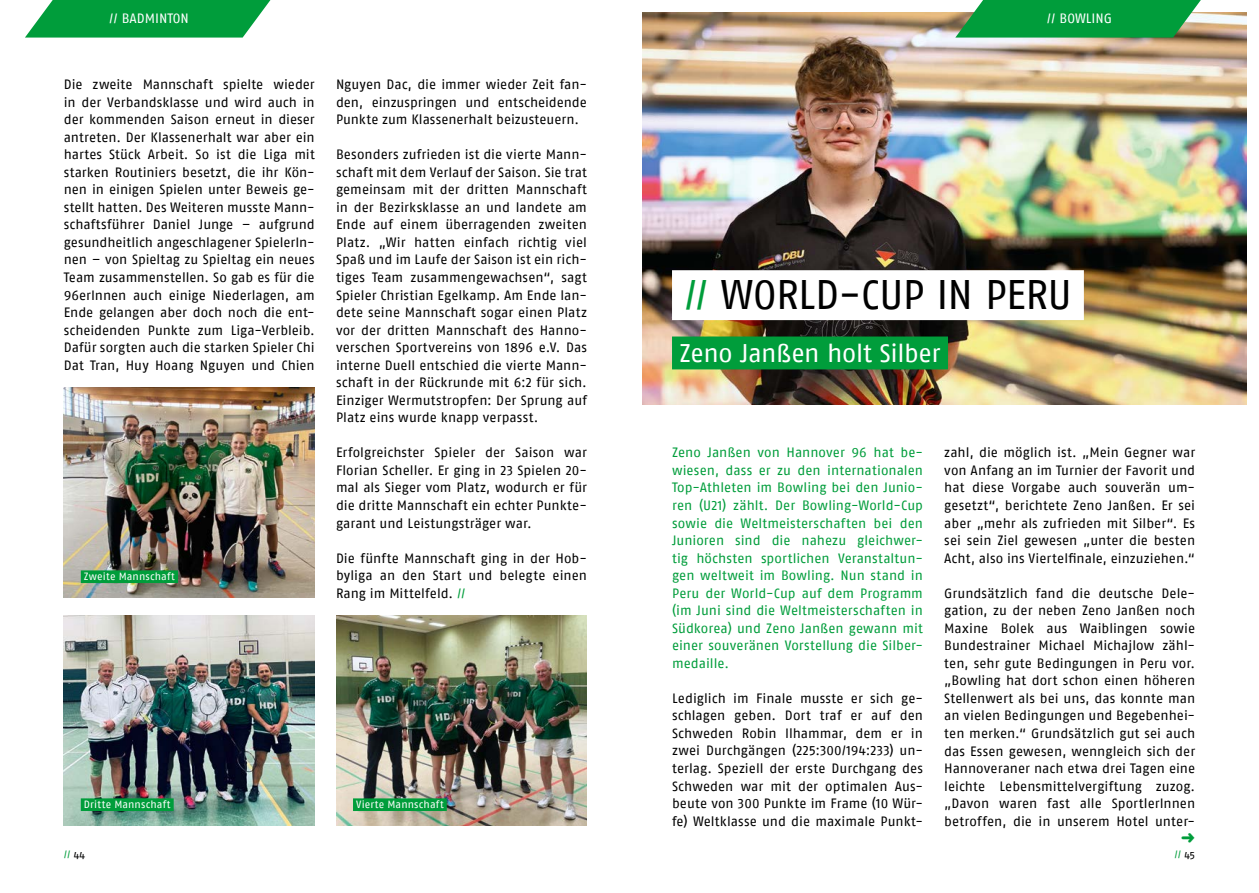
<style>
.page{position:relative;width:1259px;height:893px;background:#fff}
.page>*{position:absolute;margin:0;border:0;box-sizing:border-box;transform-origin:0 0}
.t1{font:41.25px "Fago No Regular LF";letter-spacing:-.015em;color:#000}
.t2{font:25.5px "Fago No Regular LF";letter-spacing:-.02em;color:#fff}
.t3{font:13.5px/17.5px "Fago No Regular LF";color:#000;text-align:justify}
.t4{font:13.5px/17.5px "Fago No Regular LF";color:#009d3b}
.t5{font:13.5px "Fago No Regular LF";color:#fff}
.t6{font:10.65px "Fago No Regular LF";color:#009d3b}
.t7{font:10.5px "Fago No Regular LF";letter-spacing:.02em;color:#fff}
.s1{color:#009d3b}
.s2{color:#000}
</style>
<div class="page">
<img style="left:642px;top:13px;width:604px;height:392px">
<svg style="left:955px;top:0;width:245px;height:38px;background:#18a047"></svg>
<svg style="left:25px;top:0;width:245px;height:38px;background:#1ea852"></svg>
<img style="left:64px;top:615px;width:251px;height:211px">
<img style="left:336px;top:615px;width:251px;height:211px">
<img style="left:64px;top:387px;width:251px;height:211px">
<div style="left:81px;top:570px;width:97px;height:13px;background:#009d3b"></div>
<div style="left:81px;top:798px;width:93px;height:13px;background:#009d3b"></div>
<div style="left:353px;top:798px;width:94px;height:13px;background:#009d3b"></div>
<div style="left:672px;top:336px;width:276px;height:33px;background:#009d3b"></div>
<div style="left:672px;top:270px;width:412px;height:50px;background:#fff"></div>
<p class="t5" style="left:109px;top:11px;width:81px">// BADMINTON</p>
<p class="t3" style="left:64px;top:75px;width:252px">Die zweite Mannschaft spielte wieder in der Verbandsklasse und wird auch in der kommenden Saison erneut in dieser antreten. Der Klassenerhalt war aber ein hartes Stück Arbeit. So ist die Liga mit starken Routiniers besetzt, die ihr Kön&shy;nen in einigen Spielen unter Beweis ge&shy;stellt hatten. Des Weiteren musste Mann&shy;schaftsführer Daniel Junge – aufgrund gesundheitlich angeschlagener SpielerIn&shy;nen – von Spieltag zu Spieltag ein neues Team zusammenstellen. So gab es für die 96erInnen auch einige Niederlagen, am Ende gelangen aber doch noch die ent&shy;scheidenden Punkte zum Liga-Verbleib.<br>Dafür sorgten auch die starken Spieler Chi Dat Tran, Huy Hoang Nguyen und Chien</p>
<p class="t3" style="left:336px;top:76px;width:252px">Nguyen Dac, die immer wieder Zeit fan&shy;den, einzuspringen und entscheidende Punkte zum Klassenerhalt beizusteuern.</p>
<p class="t3" style="left:336px;top:146px;width:252px">Besonders zufrieden ist die vierte Mann&shy;schaft mit dem Verlauf der Saison. Sie trat gemeinsam mit der dritten Mannschaft in der Bezirksklasse an und landete am Ende auf einem überragenden zweiten Platz. „Wir hatten einfach richtig viel Spaß und im Laufe der Saison ist ein rich&shy;tiges Team zusammengewachsen“, sagt Spieler Christian Egelkamp. Am Ende lan&shy;dete seine Mannschaft sogar einen Platz vor der dritten Mannschaft des Hanno&shy;verschen Sportvereins von 1896 e.V. Das interne Duell entschied die vierte Mann&shy;schaft in der Rückrunde mit 6:2 für sich.<br>Einziger Wermutstropfen: Der Sprung auf Platz eins wurde knapp verpasst.</p>
<p class="t3" style="left:336px;top:444px;width:252px">Erfolgreichster Spieler der Saison war Florian Scheller. Er ging in 23 Spielen 20- mal als Sieger vom Platz, wodurch er für die dritte Mannschaft ein echter Punkte&shy;garant und Leistungsträger war.</p>
<p class="t3" style="left:336px;top:549px;width:252px">Die fünfte Mannschaft ging in der Hob&shy;byliga an den Start und belegte einen Rang im Mittelfeld. <span class="s1">//</span></p>
<p class="t7" style="left:84px;top:570px;width:93px">Zweite Mannschaft</p>
<p class="t7" style="left:84px;top:798px;width:88px">Dritte Mannschaft</p>
<p class="t7" style="left:356px;top:798px;width:89px">Vierte Mannschaft</p>
<p class="t6" style="left:64px;top:848px;width:23px">// <span class="s2">44</span></p>
<p class="t5" style="left:1047px;top:11px;width:67px">// BOWLING</p>
<h1 class="t1" style="left:684px;top:272px;width:389px"><span class="s1">//</span> WORLD-CUP IN PERU</h1>
<h2 class="t2" style="left:679px;top:338px;width:263px">Zeno Janßen holt Silber</h2>
<p class="t4" style="left:672px;top:444px;width:252px">Zeno Janßen von Hannover 96 hat be&shy;wiesen, dass er zu den internationalen Top-Athleten im Bowling bei den Junio&shy;ren (U21) zählt. Der Bowling-World-Cup sowie die Weltmeisterschaften bei den Junioren sind die nahezu gleichwer&shy;tig höchsten sportlichen Veranstaltun&shy;gen weltweit im Bowling. Nun stand in Peru der World-Cup auf dem Programm (im Juni sind die Weltmeisterschaften in Südkorea) und Zeno Janßen gewann mit einer souveränen Vorstellung die Silber&shy;medaille.</p>
<p class="t3" style="left:672px;top:689px;width:252px">Lediglich im Finale musste er sich ge&shy;schlagen geben. Dort traf er auf den Schweden Robin Ilhammar, dem er in zwei Durchgängen (225:300/194:233) un&shy;terlag. Speziell der erste Durchgang des Schweden war mit der optimalen Aus&shy;beute von 300 Punkte im Frame (10 Wür&shy;fe) Weltklasse und die maximale Punkt-</p>
<p class="t3" style="left:944px;top:444px;width:252px">zahl, die möglich ist. „Mein Gegner war von Anfang an im Turnier der Favorit und hat diese Vorgabe auch souverän um&shy;gesetzt“, berichtete Zeno Janßen. Er sei aber „mehr als zufrieden mit Silber“. Es sei sein Ziel gewesen „unter die besten Acht, also ins Viertelfinale, einzuziehen.“</p>
<p class="t3" style="left:944px;top:584px;width:252px">Grundsätzlich fand die deutsche Dele&shy;gation, zu der neben Zeno Janßen noch Maxine Bolek aus Waiblingen sowie Bundestrainer Michael Michajlow zähl&shy;ten, sehr gute Bedingungen in Peru vor. „Bowling hat dort schon einen höheren Stellenwert als bei uns, das konnte man an vielen Bedingungen und Begebenhei&shy;ten merken.“ Grundsätzlich gut sei auch das Essen gewesen, wenngleich sich der Hannoveraner nach etwa drei Tagen eine leichte Lebensmittelvergiftung zuzog. „Davon waren fast alle SportlerInnen betroffen, die in unserem Hotel unter-</p>
<p class="t6" style="left:1174px;top:848px;width:22px">// <span class="s2">45</span></p>
</div>
